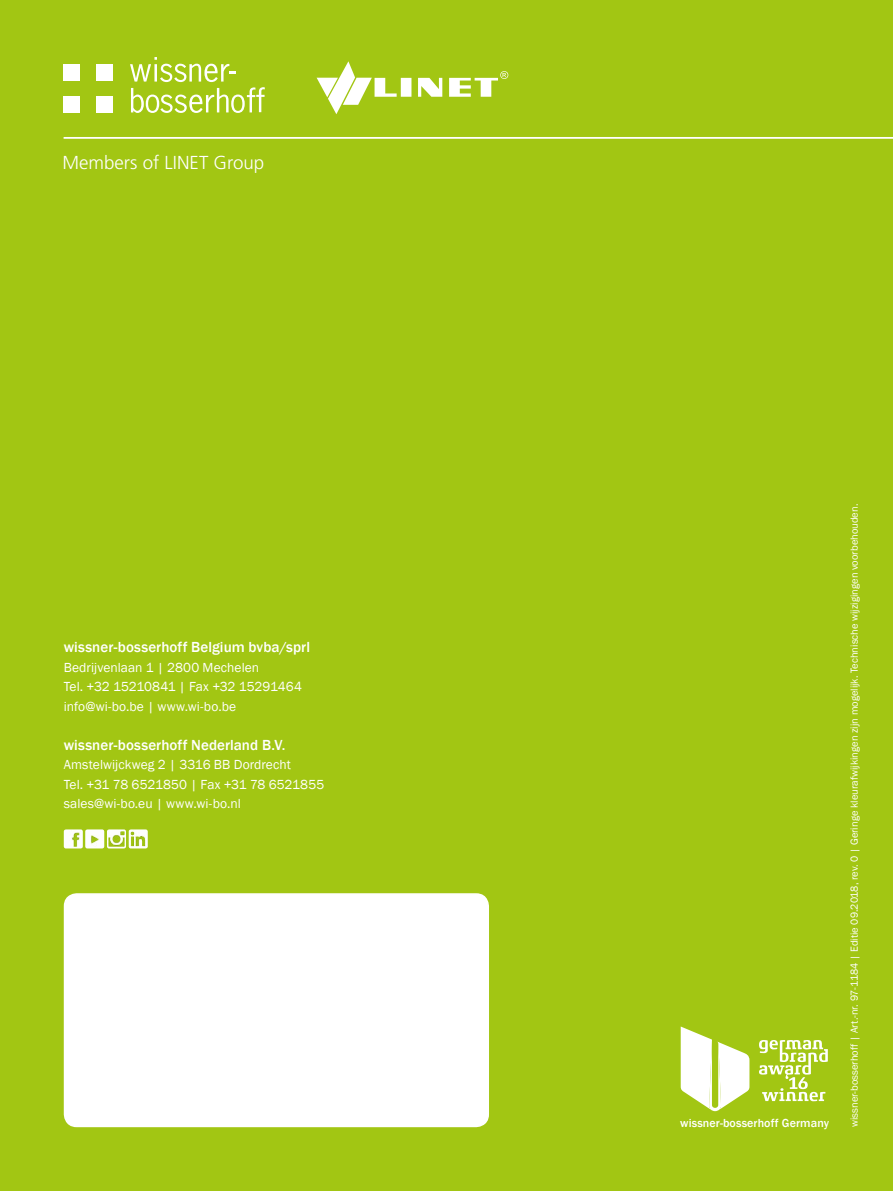
<style>
.page{position:relative;width:893px;height:1191px;background:#a2c613}
.page>*{position:absolute;margin:0;border:0;box-sizing:border-box;transform-origin:0 0}
.t1{font:300 18.75px "Frutiger";color:#fff}
.t2{font:500 15px "Franklin Gothic";letter-spacing:.005em;color:#fff}
.t3{font:13.5px/19.5px "Franklin Gothic";letter-spacing:.005em;color:#fff}
.t4{font:500 12px "Franklin Gothic";letter-spacing:.01em;color:#fff}
.t5{font:10.5px "Franklin Gothic";color:#fff}
</style>
<div class="page">
<div style="left:65px;top:894px;width:423px;height:232px;background:#fff;border-radius:12px"></div>
<div style="left:64px;top:893px;width:425px;height:234px;border:2px solid #fff;border-radius:12px"></div>
<svg style="left:317px;top:61px;width:191px;height:53px"></svg>
<div style="left:64px;top:96px;width:16px;height:16px;background:#fff"></div>
<div style="left:96px;top:96px;width:16px;height:16px;background:#fff"></div>
<div style="left:64px;top:64px;width:16px;height:16px;background:#fff"></div>
<div style="left:96px;top:64px;width:16px;height:16px;background:#fff"></div>
<svg style="left:130px;top:57px;width:135px;height:56px"></svg>
<hr style="left:64px;top:137px;width:829px;height:2px;background:#fff">
<img style="left:64px;top:829px;width:19px;height:19px">
<img style="left:85px;top:829px;width:19px;height:19px">
<img style="left:107px;top:829px;width:19px;height:19px">
<img style="left:129px;top:829px;width:19px;height:19px">
<svg style="left:681px;top:1026px;width:68px;height:85px"></svg>
<svg style="left:759px;top:1040px;width:69px;height:61px"></svg>
<h1 class="t1" style="left:63px;top:152px;width:203px">Members of LINET Group</h1>
<p class="t2" style="left:64px;top:638px;width:248px">wissner-bosserhoff Belgium bvba/sprl</p>
<p class="t3" style="left:64px;top:657px;width:240px">Bedrijvenlaan 1 | 2800 Mechelen<br>Tel. +32 15210841 | Fax +32 15291464 info@wi-bo.be | www.wi-bo.be</p>
<p class="t2" style="left:64px;top:735px;width:223px">wissner-bosserhoff Nederland B.V.</p>
<p class="t3" style="left:64px;top:755px;width:262px">Amstelwijckweg 2 | 3316 BB Dordrecht<br>Tel. +31 78 6521850 | Fax +31 78 6521855 sales@wi-bo.eu | www.wi-bo.nl</p>
<p class="t4" style="left:680px;top:1115px;width:150px">wissner-bosserhoff Germany</p>
<p class="t5" style="left:848px;top:1127px;width:625px;rotate:-90deg">wissner-bosserhoff | Art.-nr. 97-1184 | Editie 09.2018, rev. 0 | Geringe kleurafwijkingen zijn mogelijk. Technische wijzigingen voorbehouden.</p>
</div>
